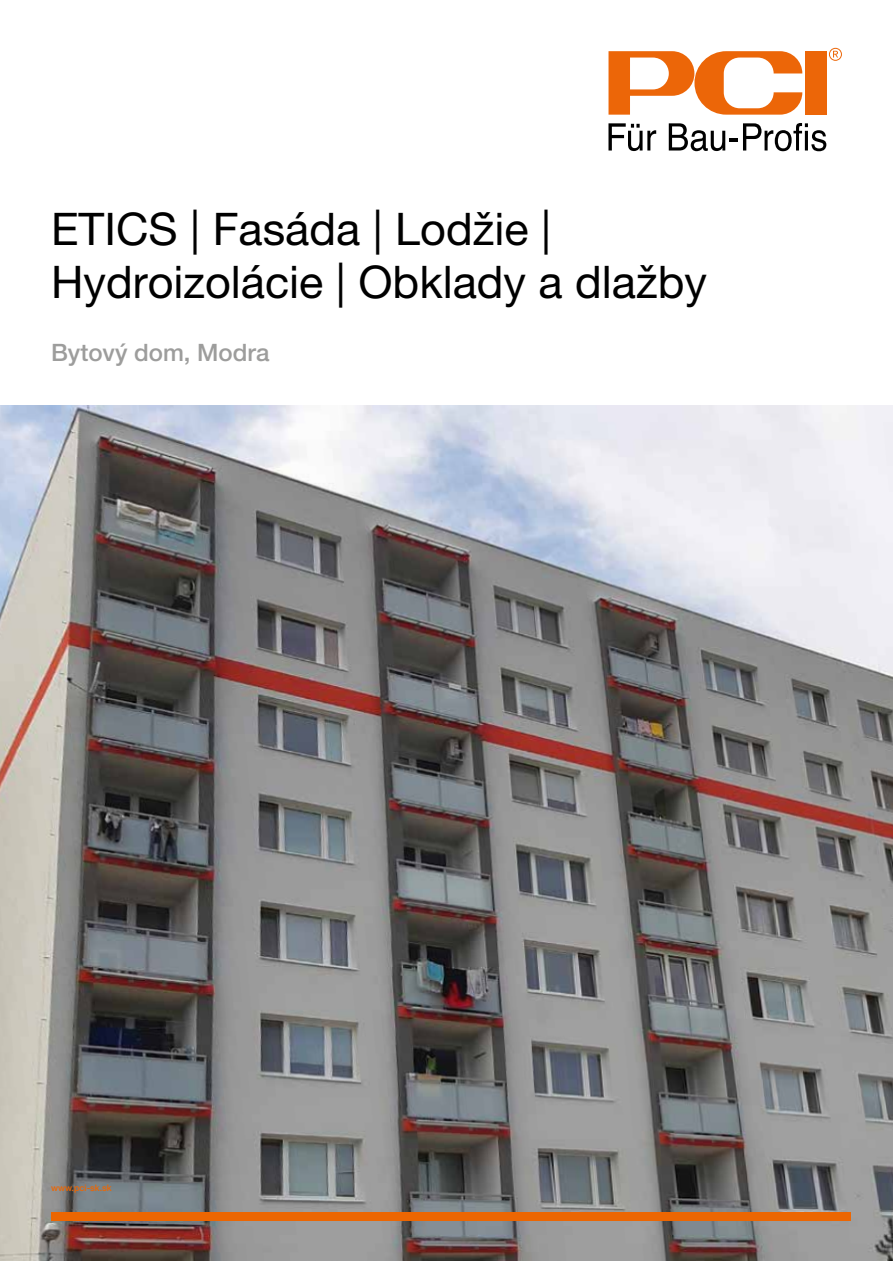
<style>
.page{position:relative;width:893px;height:1263px;background:#fff}
.page>*{position:absolute;margin:0;border:0;box-sizing:border-box;transform-origin:0 0}
.t1{font:45px/52.5px "Helvetica Neue LT Pro";color:#000}
.t2{font:500 24px "Helvetica Neue LT Pro";color:#9d9d9c}
.t3{font:500 9px "Helvetica Neue CE";color:#ec6602}
</style>
<div class="page">
<img style="left:0;top:406px;width:893px;height:854px">
<div style="left:805px;top:51px;width:21px;height:64px;background:#ec6608"></div>
<svg style="left:608px;top:51px;width:194px;height:64px"></svg>
<svg style="left:608px;top:123px;width:48px;height:28px"></svg>
<svg style="left:669px;top:123px;width:157px;height:28px"></svg>
<svg style="left:829px;top:48px;width:13px;height:13px"></svg>
<div style="left:51px;top:1212px;width:799px;height:8px;background:#ec6602"></div>
<p class="t1" style="left:51px;top:202px;width:657px">ETICS | Fasáda | Lodžie |<br>Hydroizolácie | Obklady a dlažby</p>
<p class="t2" style="left:51px;top:339px;width:220px">Bytový dom, Modra</p>
<p class="t3" style="left:51px;top:1183px;width:62px">www.pci-sk.sk</p>
</div>
